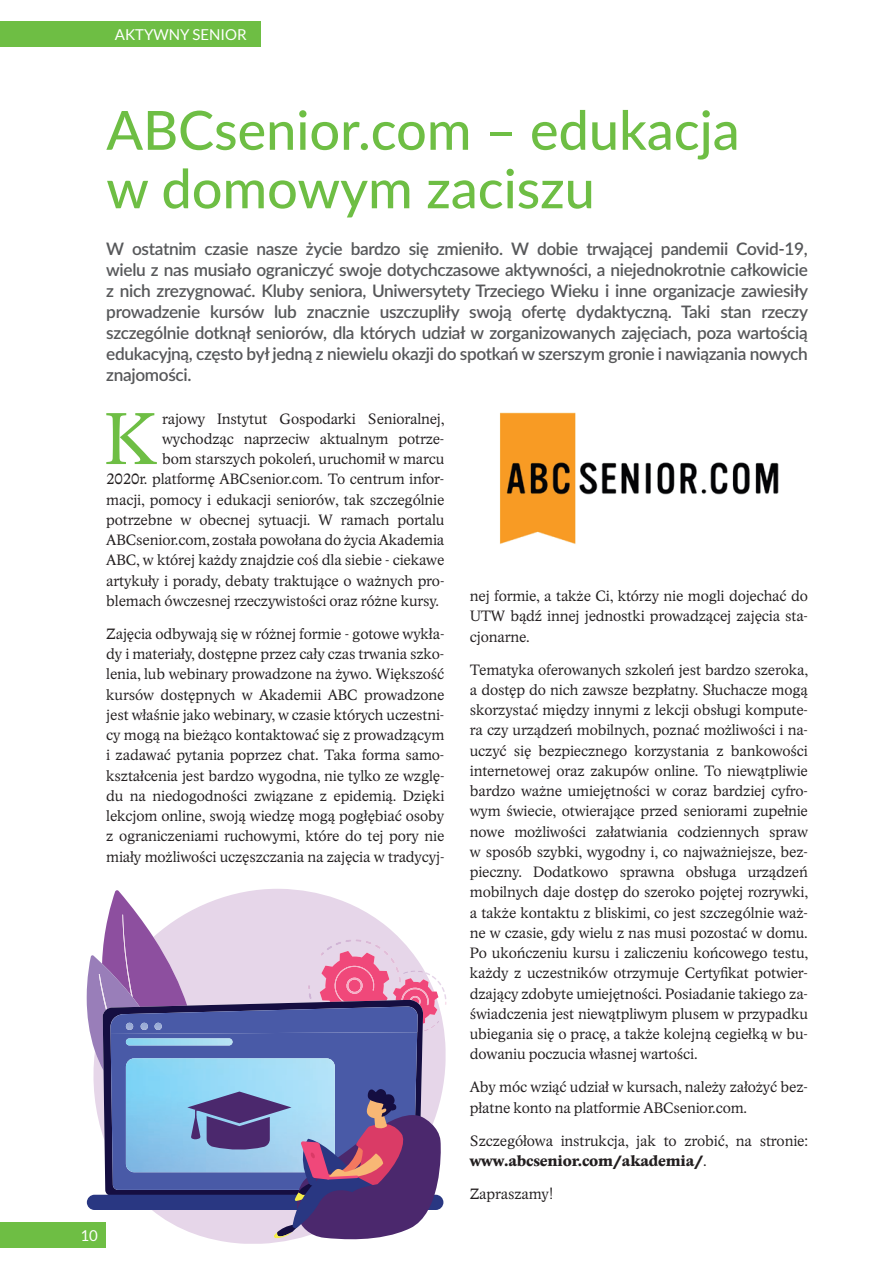
<style>
.page{position:relative;width:893px;height:1263px;background:#fff}
.page>*{position:absolute;margin:0;border:0;box-sizing:border-box;transform-origin:0 0}
.t1{font:73.35px "Academica Light Pro";color:#6ebe44}
.t2{font:500 54px/58.5px "Lato";color:#6ebe44}
.t3{font:600 17.25px/21px "Lato";letter-spacing:-.02em;color:#57585a;text-align:justify}
.t4{font:15px/20.2px "Academica Light Pro";letter-spacing:-.01em;color:#231f20;text-align:justify}
.t5{font:700 15px "Academica Medium Pro";letter-spacing:-.01em;color:#231f20}
.t6{font:15px "Lato";color:#fff}
.s1{font-family:"Academica Light Pro";font-weight:400}
</style>
<div class="page">
<img style="left:500px;top:412px;width:279px;height:132px">
<div style="left:0;top:1222px;width:106px;height:25px;background:#6ebe44"></div>
<div style="left:0;top:21px;width:261px;height:26px;background:#6ebe44"></div>
<svg style="left:103px;top:1071px;width:320px;height:124px"></svg>
<svg style="left:110px;top:1071px;width:307px;height:119px"></svg>
<img style="left:126px;top:1071px;width:209px;height:101px">
<svg style="left:87px;top:889px;width:359px;height:182px"></svg>
<div style="left:87px;top:1195px;width:356px;height:15px;background:#293782;border-radius:8px"></div>
<svg style="left:187px;top:1085px;width:255px;height:158px"></svg>
<p class="t6" style="left:115px;top:26px;width:133px">AKTYWNY SENIOR</p>
<h2 class="t2" style="left:106px;top:99px;width:635px">ABCsenior.com – edukacja w domowym zaciszu</h2>
<p class="t3" style="left:106px;top:238px;width:703px">W ostatnim czasie nasze życie bardzo się zmieniło. W dobie trwającej pandemii Covid-19, wielu z nas musiało ograniczyć swoje dotychczasowe aktywności, a niejednokrotnie całkowicie z nich zrezygnować. Kluby seniora, Uniwersytety Trzeciego Wieku i inne organizacje zawiesiły prowadzenie kursów lub znacznie uszczupliły swoją ofertę dydaktyczną. Taki stan rzeczy szczególnie dotknął seniorów, dla których udział w zorganizowanych zajęciach, poza wartością edukacyjną, często był jedną z niewielu okazji do spotkań w szerszym gronie i nawiązania nowych znajomości.</p>
<h1 class="t1" style="left:104px;top:397px;width:54px">K</h1>
<p class="t4" style="left:162px;top:409px;width:284px">rajowy Instytut Gospodarki Senioralnej,</p>
<p class="t4" style="left:162px;top:429px;width:284px">wychodząc naprzeciw aktualnym potrze-</p>
<p class="t4" style="left:162px;top:449px;width:284px">bom starszych pokoleń, uruchomił w marcu</p>
<p class="t4" style="left:106px;top:470px;width:340px">2020r. platformę ABCsenior.com. To centrum infor-</p>
<p class="t4" style="left:106px;top:490px;width:340px">macji, pomocy i edukacji seniorów, tak szczególnie</p>
<p class="t4" style="left:106px;top:510px;width:340px">potrzebne w obecnej sytuacji. W ramach portalu</p>
<p class="t4" style="left:106px;top:530px;width:340px">ABCsenior.com, została powołana do życia Akademia</p>
<p class="t4" style="left:106px;top:551px;width:340px">ABC, w której każdy znajdzie coś dla siebie - ciekawe</p>
<p class="t4" style="left:106px;top:571px;width:340px">artykuły i porady, debaty traktujące o ważnych pro-</p>
<p class="t4" style="left:106px;top:591px;width:334px">blemach ówczesnej rzeczywistości oraz różne kursy.</p>
<p class="t4" style="left:106px;top:624px;width:340px">Zajęcia odbywają się w różnej formie - gotowe wykła&shy;dy i materiały, dostępne przez cały czas trwania szko&shy;lenia, lub webinary prowadzone na żywo. Większość kursów dostępnych w Akademii ABC prowadzone jest właśnie jako webinary, w czasie których uczestni&shy;cy mogą na bieżąco kontaktować się z prowadzącym i zadawać pytania poprzez chat. Taka forma samo&shy;kształcenia jest bardzo wygodna, nie tylko ze wzglę&shy;du na niedogodności związane z epidemią. Dzięki lekcjom online, swoją wiedzę mogą pogłębiać osoby z ograniczeniami ruchowymi, które do tej pory nie miały możliwości uczęszczania na zajęcia w tradycyj-</p>
<p class="t6" style="left:80px;top:1227px;width:19px">10</p>
<p class="t4" style="left:470px;top:586px;width:340px">nej formie, a także Ci, którzy nie mogli dojechać do UTW bądź innej jednostki prowadzącej zajęcia sta&shy;cjonarne.</p>
<p class="t4" style="left:470px;top:660px;width:340px">Tematyka oferowanych szkoleń jest bardzo szeroka, a dostęp do nich zawsze bezpłatny. Słuchacze mogą skorzystać między innymi z lekcji obsługi kompute&shy;ra czy urządzeń mobilnych, poznać możliwości i na&shy;uczyć się bezpiecznego korzystania z bankowości internetowej oraz zakupów online. To niewątpliwie bardzo ważne umiejętności w coraz bardziej cyfro&shy;wym świecie, otwierające przed seniorami zupełnie nowe możliwości załatwiania codziennych spraw w sposób szybki, wygodny i, co najważniejsze, bez&shy;pieczny. Dodatkowo sprawna obsługa urządzeń mobilnych daje dostęp do szeroko pojętej rozrywki, a także kontaktu z bliskimi, co jest szczególnie waż&shy;ne w czasie, gdy wielu z nas musi pozostać w domu.<br>Po ukończeniu kursu i zaliczeniu końcowego testu, każdy z uczestników otrzymuje Certyfikat potwier&shy;dzający zdobyte umiejętności. Posiadanie takiego za&shy;świadczenia jest niewątpliwym plusem w przypadku ubiegania się o pracę, a także kolejną cegiełką w bu&shy;dowaniu poczucia własnej wartości.</p>
<p class="t4" style="left:470px;top:1078px;width:340px">Aby móc wziąć udział w kursach, należy założyć bez&shy;płatne konto na platformie ABCsenior.com.</p>
<p class="t4" style="left:470px;top:1131px;width:340px">Szczegółowa instrukcja, jak to zrobić, na stronie:</p>
<p class="t5" style="left:470px;top:1150px;width:238px">www.abcsenior.com/akademia/<span class="s1">.</span></p>
<p class="t4" style="left:470px;top:1184px;width:85px">Zapraszamy!</p>
</div>
